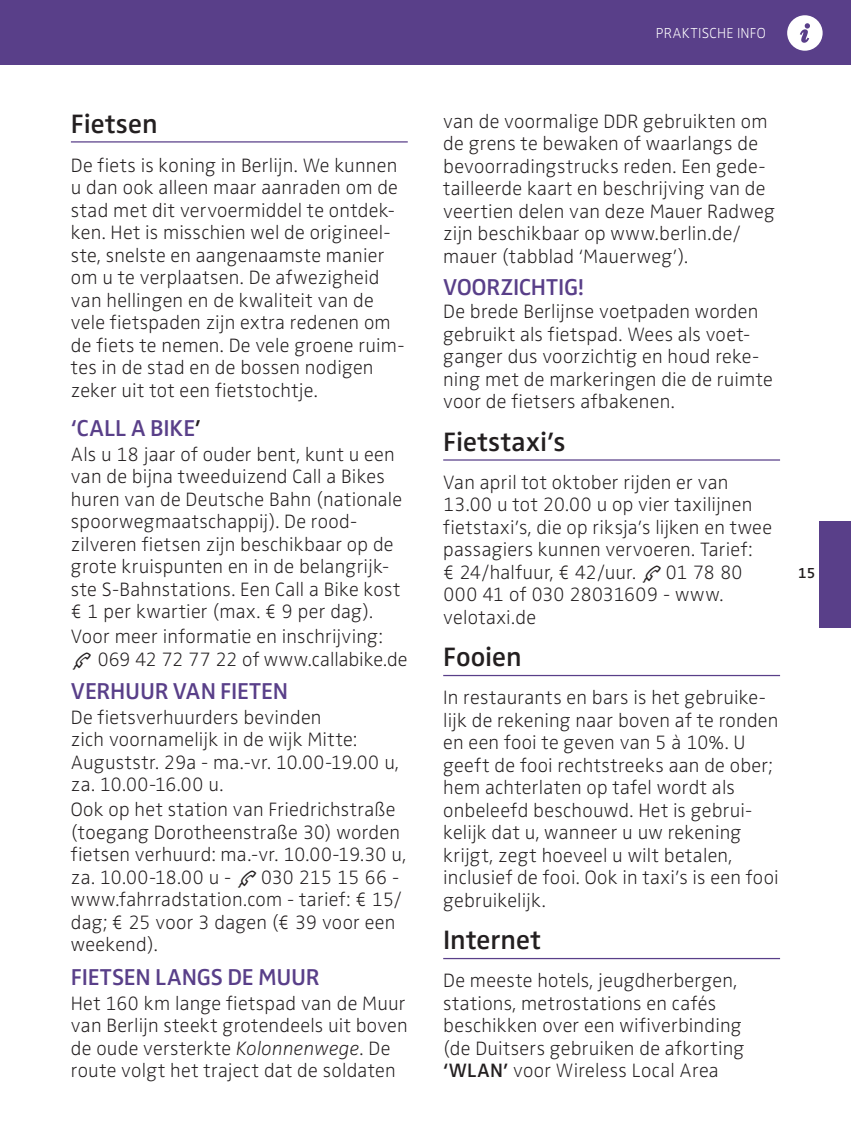
<style>
.page{position:relative;width:851px;height:1134px;background:#fff}
.page>*{position:absolute;margin:0;border:0;box-sizing:border-box;transform-origin:0 0}
.t1{font:27.5px "Zwo w 5";color:#231f20}
.t2{font:23.75px "Zwo w 5";letter-spacing:-.01em;color:#593f89}
.t3{font:20px/22.5px "Zwo w 1";letter-spacing:.01em;color:#231f20}
.t4{font:15px "Zwo w 1";letter-spacing:.015em;color:#fff}
.t5{font:15px "Zwo w 5";color:#231f20}
.s1{color:#231f20}
.s2{font-family:"Michelin"}
.s3{font-family:"Zwo w 1 Italic"}
.s4{font-family:"Zwo w 5"}
</style>
<div class="page">
<div style="left:0;top:0;width:850px;height:65px;background:#593f89"></div>
<div style="left:819px;top:522px;width:31px;height:106px;background:#593f89"></div>
<div style="left:788px;top:16px;width:33px;height:34px;background:#fff;border-radius:50%"></div>
<div style="left:787px;top:15px;width:35px;height:36px;border:2px solid #fff;border-radius:50%"></div>
<svg style="left:800px;top:23px;width:9px;height:20px"></svg>
<hr style="left:71px;top:141px;width:336px;height:2px;background:#593f89">
<hr style="left:443px;top:459px;width:337px;height:2px;background:#593f89">
<hr style="left:443px;top:675px;width:337px;height:1px;background:#593f89">
<hr style="left:443px;top:958px;width:337px;height:1px;background:#593f89">
<h1 class="t1" style="left:71px;top:108px;width:88px">Fietsen</h1>
<p class="t3" style="left:71px;top:154px;width:335px">De fiets is koning in Berlijn. We kunnen u dan ook alleen maar aanraden om de stad met dit vervoermiddel te ontdek&shy;ken. Het is misschien wel de origineel&shy;ste, snelste en aangenaamste manier om u te verplaatsen. De afwezigheid van hellingen en de kwaliteit van de vele fietspaden zijn extra redenen om de fiets te nemen. De vele groene ruim&shy;tes in de stad en de bossen nodigen zeker uit tot een fietstochtje.</p>
<p class="t2" style="left:71px;top:414px;width:132px">‘CALL A BIKE<span class="s1">’</span></p>
<p class="t3" style="left:71px;top:443px;width:333px">Als u 18 jaar of ouder bent, kunt u een van de bijna tweeduizend Call a Bikes huren van de Deutsche Bahn (nationale spoorwegmaatschappij). De rood&shy;zilveren fietsen zijn beschikbaar op de grote kruispunten en in de belangrijk&shy;ste S-Bahnstations. Een Call a Bike kost € 1 per kwartier (max. € 9 per dag).</p>
<p class="t3" style="left:71px;top:625px;width:338px">Voor meer informatie en inschrijving: <span class="s2">t</span> 069 42 72 77 22 of www.callabike.de</p>
<p class="t2" style="left:71px;top:677px;width:219px">VERHUUR VAN FIETEN</p>
<p class="t3" style="left:71px;top:706px;width:329px">De fietsverhuurders bevinden<br>zich voornamelijk in de wijk Mitte:<br>Auguststr. 29a - ma.-vr. 10.00-19.00 u, za. 10.00-16.00 u.</p>
<p class="t3" style="left:71px;top:798px;width:337px">Ook op het station van Friedrichstraße (toegang Dorotheenstraße 30) worden fietsen verhuurd: ma.-vr. 10.00-19.30 u, za. 10.00-18.00 u - <span class="s2">t</span>030 215 15 66 - www.fahrradstation.com - tarief: € 15/ dag; € 25 voor 3 dagen (€ 39 voor een weekend).</p>
<p class="t2" style="left:71px;top:963px;width:250px">FIETSEN LANGS DE MUUR</p>
<p class="t3" style="left:71px;top:992px;width:338px">Het 160 km lange fietspad van de Muur van Berlijn steekt grotendeels uit boven de oude versterkte <span class="s3">Kolonnenwege</span>. De route volgt het traject dat de soldaten</p>
<p class="t4" style="left:655px;top:24px;width:112px">PRAKTISCHE INFO</p>
<p class="t3" style="left:443px;top:109px;width:333px">van de voormalige DDR gebruikten om de grens te bewaken of waarlangs de bevoorradingstrucks reden. Een gede&shy;tailleerde kaart en beschrijving van de veertien delen van deze Mauer Radweg zijn beschikbaar op www.berlin.de/ mauer (tabblad ‘Mauerweg’).</p>
<p class="t2" style="left:443px;top:273px;width:142px">VOORZICHTIG!</p>
<p class="t3" style="left:443px;top:300px;width:331px">De brede Berlijnse voetpaden worden gebruikt als fietspad. Wees als voet&shy;ganger dus voorzichtig en houd reke&shy;ning met de markeringen die de ruimte voor de fietsers afbakenen.</p>
<h1 class="t1" style="left:443px;top:426px;width:124px">Fietstaxi’s</h1>
<p class="t3" style="left:443px;top:471px;width:330px">Van april tot oktober rijden er van<br>13.00 u tot 20.00 u op vier taxilijnen fietstaxi’s, die op riksja’s lijken en twee passagiers kunnen vervoeren. Tarief:<br>€ 24/halfuur, € 42/uur. <span class="s2">t</span>01 78 80<br>000 41 of 030 28031609 - www. velotaxi.de</p>
<h1 class="t1" style="left:443px;top:641px;width:80px">Fooien</h1>
<p class="t3" style="left:443px;top:686px;width:337px">In restaurants en bars is het gebruike&shy;lijk de rekening naar boven af te ronden en een fooi te geven van 5 à 10%. U geeft de fooi rechtstreeks aan de ober; hem achterlaten op tafel wordt als onbeleefd beschouwd. Het is gebrui&shy;kelijk dat u, wanneer u uw rekening krijgt, zegt hoeveel u wilt betalen, inclusief de fooi. Ook in taxi’s is een fooi gebruikelijk.</p>
<h1 class="t1" style="left:443px;top:924px;width:99px">Internet</h1>
<p class="t3" style="left:443px;top:969px;width:302px">De meeste hotels, jeugdherbergen, stations, metrostations en cafés beschikken over een wifiverbinding (de Duitsers gebruiken de afkorting <span class="s4">‘WLAN’</span> voor Wireless Local Area</p>
<p class="t5" style="left:798px;top:564px;width:19px">15</p>
</div>
